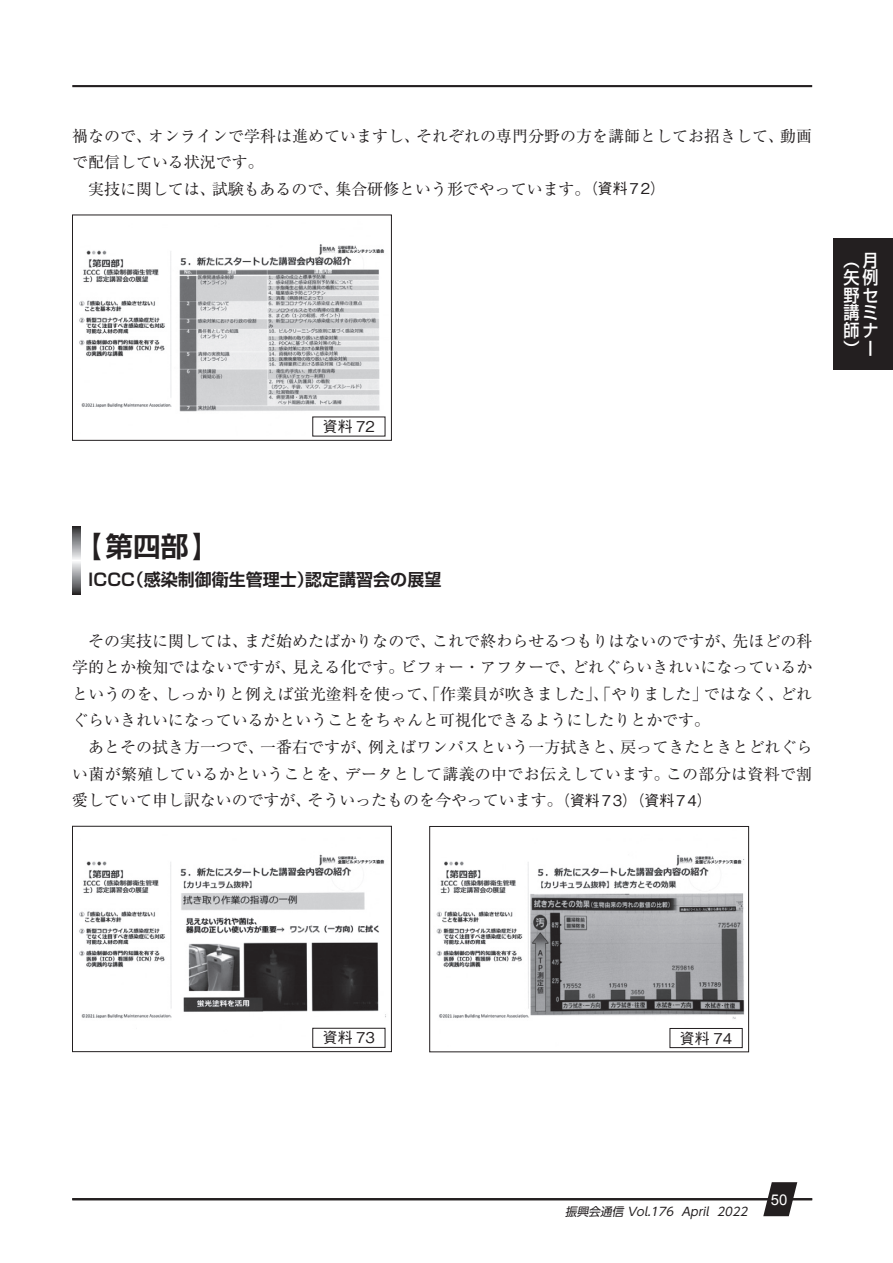
<style>
.page{position:relative;width:893px;height:1263px;background:#fff}
.page>*{position:absolute;margin:0;border:0;box-sizing:border-box;transform-origin:0 0}
.t1{font:700 27.6px "Shin Go Pro De";color:#231f20}
.t2{font:500 17.55px/17.5px "Shin Go Pr 6 N";color:#fff;text-align:justify;scale:.92 1}
.t3{font:700 16.95px "Shin Go Pro De";color:#231f20}
.t4{font:15.9px/26.5px "Ryumin Pr 6 N";color:#231f20;text-align:justify}
.t5{font:500 14.85px "Gothic BBB Pro";color:#231f20}
.t6{font:14.85px "Arial";color:#fff}
.t7{font:italic 11.7px "UD Shin Go Pr 6 N";color:#231f20}
.s1{font-family:"Gothic BBB Pro";font-weight:500;font-size:14.85px}
</style>
<div class="page">
<hr style="left:72px;top:85px;width:740px;height:2px;background:#231f20">
<hr style="left:72px;top:1198px;width:740px;height:2px;background:#231f20">
<svg style="left:763px;top:1182px;width:34px;height:34px"></svg>
<div style="left:833px;top:238px;width:60px;height:132px;background:#231f20"></div>
<img style="left:79px;top:244px;width:307px;height:193px">
<div style="left:72px;top:215px;width:320px;height:226px;border:1px solid #231f20"></div>
<div style="left:313px;top:417px;width:72px;height:19px;background:#fff"></div>
<svg style="left:72px;top:526px;width:9px;height:68px"></svg>
<img style="left:79px;top:854px;width:307px;height:194px">
<div style="left:72px;top:826px;width:320px;height:226px;border:1px solid #231f20"></div>
<div style="left:313px;top:1028px;width:72px;height:19px;background:#fff"></div>
<div style="left:313px;top:1028px;width:72px;height:19px;border:1px solid #231f20"></div>
<img style="left:436px;top:855px;width:309px;height:194px">
<div style="left:429px;top:826px;width:320px;height:226px;border:1px solid #231f20"></div>
<div style="left:670px;top:1028px;width:72px;height:19px;background:#fff"></div>
<div style="left:670px;top:1028px;width:72px;height:20px;border:1px solid #231f20"></div>
<p class="t4" style="left:72px;top:122px;width:741px">禍なので、オンラインで学科は進めていますし、それぞれの専門分野の方を講師としてお招きして、動画</p>
<p class="t4" style="left:72px;top:148px;width:193px">で配信している状況です。</p>
<p class="t4" style="left:88px;top:175px;width:578px">実技に関しては、試験もあるので、集合研修という形でやっています。<span class="s1">（資料72）</span></p>
<p class="t5" style="left:323px;top:415px;width:54px">資料 72</p>
<p class="t2" style="left:843px;top:250px;width:39px">（月矢例野セ講ミ師ナ）ー</p>
<h1 class="t1" style="left:74px;top:524px;width:147px">【第四部】</h1>
<p class="t3" style="left:88px;top:565px;width:355px">ICCC（感染制御衛生管理士）認定講習会の展望</p>
<p class="t4" style="left:72px;top:626px;width:742px;text-indent:16px">その実技に関しては、まだ始めたばかりなので、これで終わらせるつもりはないのですが、先ほどの科学的とか検知ではないですが、見える化です。ビフォー・アフターで、どれぐらいきれいになっているかというのを、しっかりと例えば蛍光塗料を使って、「作業員が吹きました」、「やりました」ではなく、どれぐらいきれいになっているかということをちゃんと可視化できるようにしたりとかです。</p>
<p class="t4" style="left:72px;top:733px;width:742px;text-indent:16px">あとその拭き方一つで、一番右ですが、例えばワンパスという一方拭きと、戻ってきたときとどれぐらい菌が繁殖しているかということを、データとして講義の中でお伝えしています。この部分は資料で割愛していて申し訳ないのですが、そういったものを今やっています。<span class="s1">（資料73）（資料74）</span></p>
<p class="t5" style="left:323px;top:1026px;width:54px">資料 73</p>
<p class="t5" style="left:680px;top:1026px;width:54px">資料 74</p>
<p class="t7" style="left:565px;top:1202px;width:187px">振興会通信 Vol.176 April 2022</p>
<p class="t6" style="left:771px;top:1189px;width:18px">50</p>
</div>
